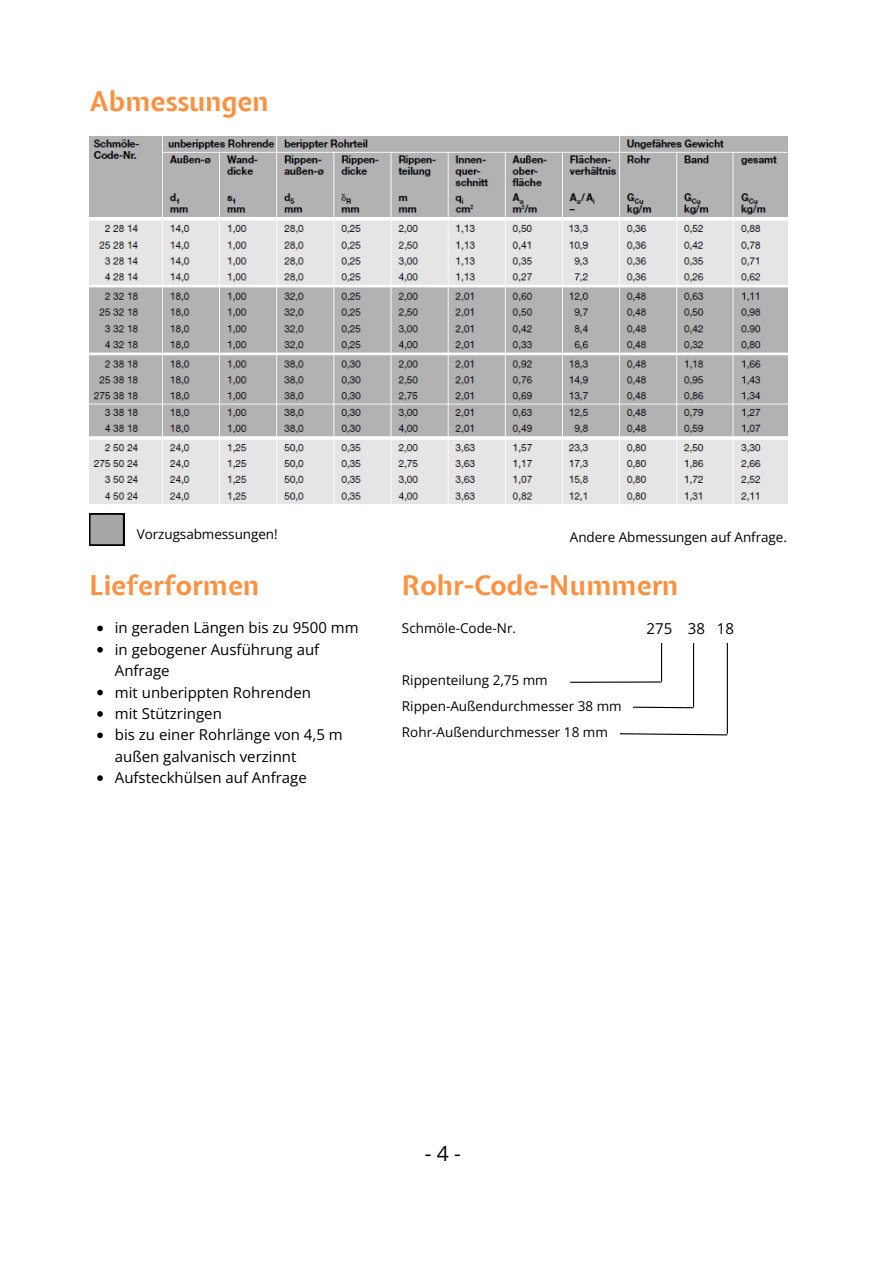
<style>
.page{position:relative;width:894px;height:1264px;background:#fff}
.page>*{position:absolute;margin:0;border:0;box-sizing:border-box;transform-origin:0 0}
.t1{font:700 27px "Expletus Sans";color:#ff9040}
.t2{font:21px "Open Sans";color:#000}
.t3{font:15px/21.3px "Open Sans";color:#000}
.t4{font:13.5px "Open Sans";color:#000}
</style>
<div class="page">
<svg style="left:89px;top:513px;width:35px;height:32px"></svg>
<hr style="left:570px;top:681px;width:91px;height:2px;background:#000">
<hr style="left:660px;top:643px;width:2px;height:38px;background:#000">
<hr style="left:692px;top:643px;width:2px;height:64px;background:#000">
<hr style="left:726px;top:643px;width:1px;height:90px;background:#000">
<svg style="left:633px;top:706px;width:61px;height:3px"></svg>
<svg style="left:619px;top:732px;width:109px;height:4px"></svg>
<img style="left:89px;top:136px;width:698px;height:367px">
<svg style="left:97px;top:625px;width:6px;height:6px"></svg>
<svg style="left:97px;top:647px;width:6px;height:5px"></svg>
<svg style="left:97px;top:689px;width:6px;height:6px"></svg>
<svg style="left:97px;top:711px;width:6px;height:5px"></svg>
<svg style="left:97px;top:732px;width:6px;height:6px"></svg>
<svg style="left:97px;top:775px;width:6px;height:6px"></svg>
<h1 class="t1" style="left:89px;top:87px;width:180px">Abmessungen</h1>
<p class="t4" style="left:137px;top:524px;width:142px">Vorzugsabmessungen!</p>
<p class="t4" style="left:569px;top:527px;width:218px">Andere Abmessungen auf Anfrage.</p>
<h2 class="t1" style="left:89px;top:570px;width:171px">Lieferformen</h2>
<p class="t1" style="left:402px;top:570px;width:277px">Rohr-Code-Nummern</p>
<p class="t3" style="left:115px;top:617px;width:245px">in geraden Längen bis zu 9500 mm</p>
<p class="t3" style="left:115px;top:638px;width:206px">in gebogener Ausführung auf<br>Anfrage</p>
<p class="t3" style="left:115px;top:681px;width:198px">mit unberippten Rohrenden</p>
<p class="t3" style="left:115px;top:702px;width:108px">mit Stützringen</p>
<p class="t3" style="left:115px;top:724px;width:229px">bis zu einer Rohrlänge von 4,5 m außen galvanisch verzinnt</p>
<p class="t3" style="left:115px;top:766px;width:193px">Aufsteckhülsen auf Anfrage</p>
<h1 class="t4" style="left:402px;top:618px;width:116px">Schmöle-Code-Nr.</h1>
<p class="t4" style="left:402px;top:670px;width:147px">Rippenteilung 2,75 mm</p>
<p class="t4" style="left:402px;top:696px;width:221px">Rippen-Außendurchmesser 38 mm</p>
<p class="t4" style="left:402px;top:722px;width:207px">Rohr-Außendurchmesser 18 mm</p>
<p class="t3" style="left:646px;top:617px;width:89px">275 38 18</p>
<p class="t2" style="left:424px;top:1138px;width:37px">-4-</p>
</div>
